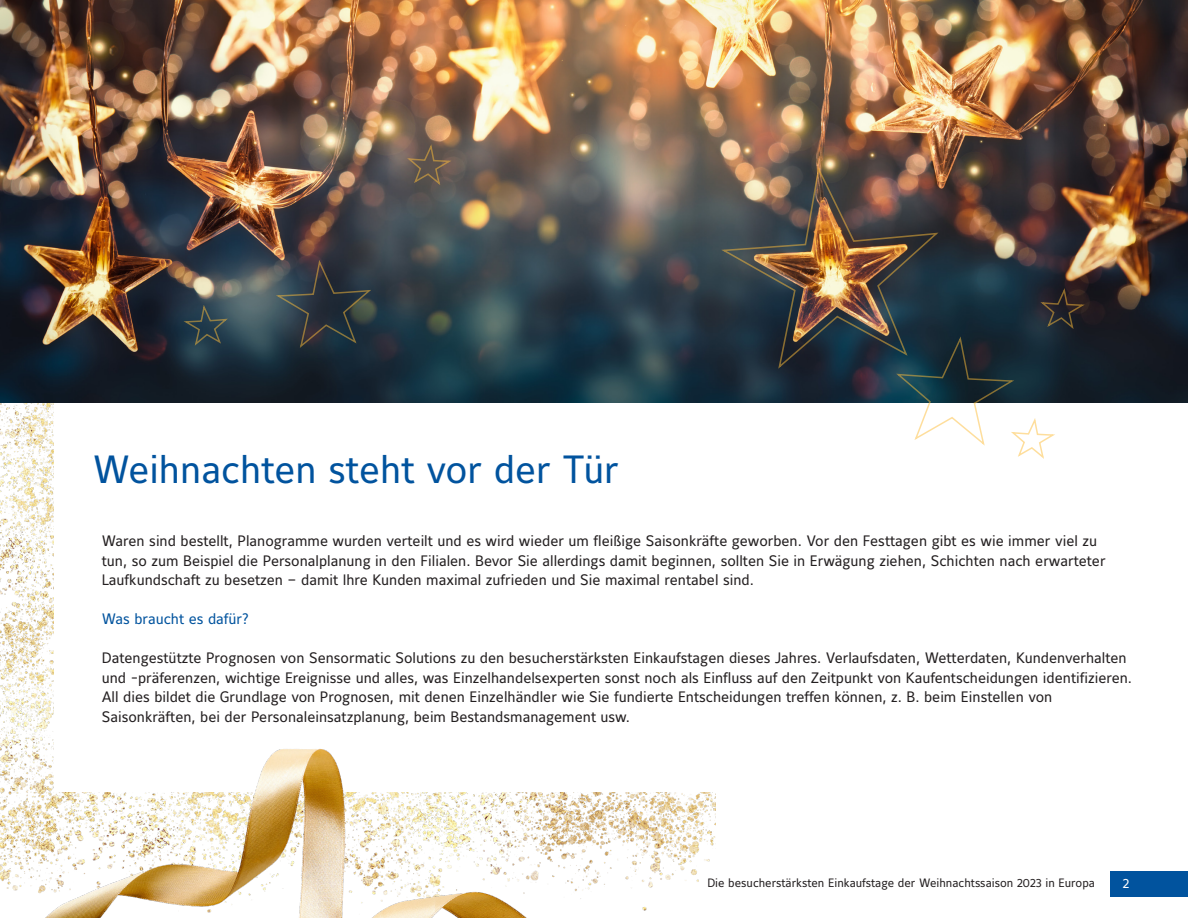
<style>
.page{position:relative;width:1188px;height:918px;background:#fff}
.page>*{position:absolute;margin:0;border:0;box-sizing:border-box;transform-origin:0 0}
.t1{font:39px "Maurea Regular Lf";color:#01539e}
.t2{font:15px/19.5px "Maurea Regular Lf";color:#231f20}
.t3{font:15px "Maurea Regular Lf";color:#01539e}
.t4{font:13.5px "Maurea Regular Lf";color:#fff}
.t5{font:12px "Maurea Regular Lf";color:#231f20}
</style>
<div class="page">
<img style="left:0;top:805px;width:42px;height:89px">
<img style="left:0;top:403px;width:54px;height:402px">
<img style="left:0;top:0;width:1188px;height:403px">
<img style="left:719px;top:167px;width:222px;height:204px">
<svg style="left:182px;top:305px;width:48px;height:43px;background:#30454d"></svg>
<svg style="left:405px;top:145px;width:48px;height:42px;background:#6b5c50"></svg>
<svg style="left:1039px;top:288px;width:48px;height:43px;background:#2e2929"></svg>
<svg style="left:894px;top:337px;width:163px;height:122px"></svg>
<svg style="left:274px;top:260px;width:99px;height:90px;background:#313b42"></svg>
<div style="left:1110px;top:871px;width:78px;height:26px;background:#01539e"></div>
<img style="left:42px;top:606px;width:674px;height:312px">
<p class="t1" style="left:93px;top:448px;width:528px">Weihnachten steht vor der Tür</p>
<p class="t2" style="left:102px;top:532px;width:1005px">Waren sind bestellt, Planogramme wurden verteilt und es wird wieder um fleißige Saisonkräfte geworben. Vor den Festtagen gibt es wie immer viel zu tun, so zum Beispiel die Personalplanung in den Filialen. Bevor Sie allerdings damit beginnen, sollten Sie in Erwägung ziehen, Schichten nach erwarteter<br>Laufkundschaft zu besetzen – damit Ihre Kunden maximal zufrieden und Sie maximal rentabel sind.</p>
<p class="t3" style="left:102px;top:611px;width:149px">Was braucht es dafür?</p>
<p class="t2" style="left:102px;top:649px;width:1032px">Datengestützte Prognosen von Sensormatic Solutions zu den besucherstärksten Einkaufstagen dieses Jahres. Verlaufsdaten, Wetterdaten, Kundenverhalten und -präferenzen, wichtige Ereignisse und alles, was Einzelhandelsexperten sonst noch als Einfluss auf den Zeitpunkt von Kaufentscheidungen identifizieren.<br>All dies bildet die Grundlage von Prognosen, mit denen Einzelhändler wie Sie fundierte Entscheidungen treffen können, z. B. beim Einstellen von Saisonkräften, bei der Personaleinsatzplanung, beim Bestandsmanagement usw.</p>
<p class="t5" style="left:707px;top:876px;width:389px">Die besucherstärksten Einkaufstage der Weihnachtssaison 2023 in Europa</p>
<p class="t4" style="left:1123px;top:876px;width:8px">2</p>
</div>
